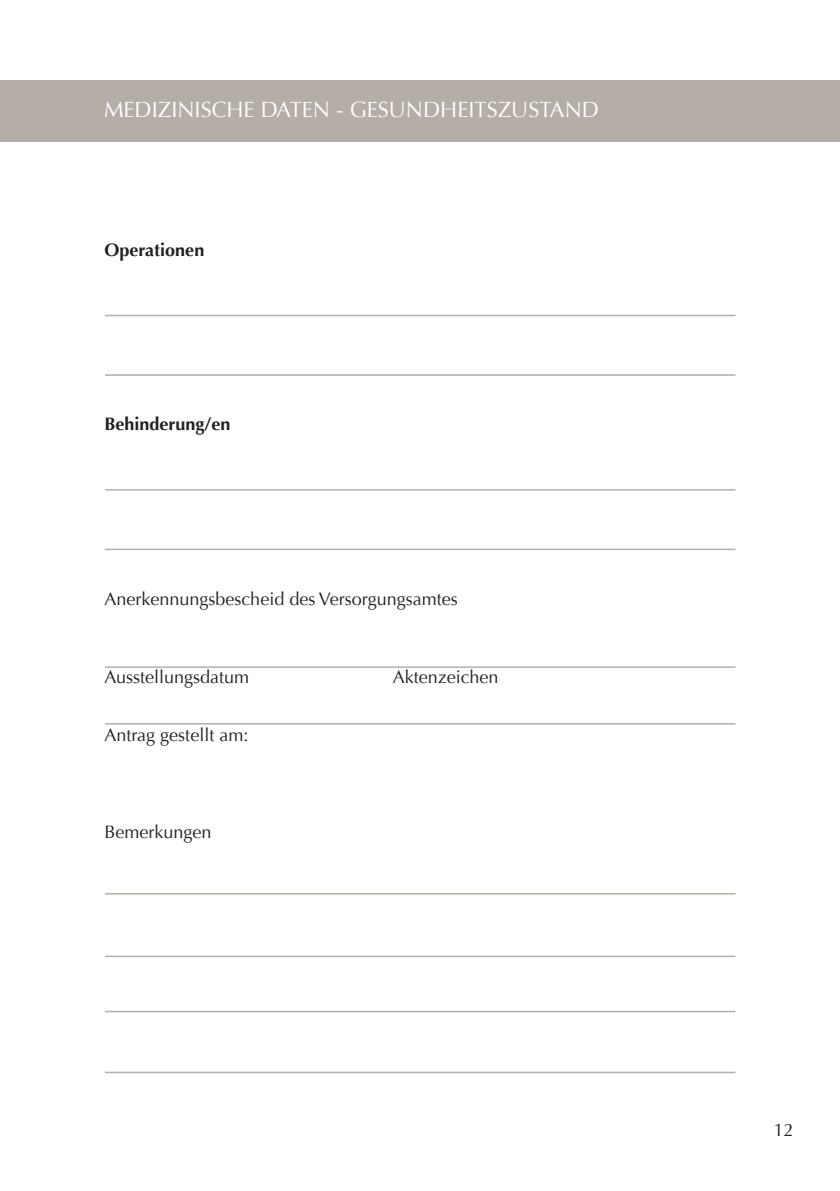
<style>
.page{position:relative;width:840px;height:1191px;background:#fff}
.page>*{position:absolute;margin:0;border:0;box-sizing:border-box;transform-origin:0 0}
.t1{font:22px "Optima";color:#fff}
.t2{font:18px "Optima";color:#231f20}
.t3{font:700 18px "Optima";color:#231f20}
</style>
<div class="page">
<div style="left:0;top:80px;width:839px;height:62px;background:#b5aea7"></div>
<hr style="left:105px;top:723px;width:630px;height:1px;background:#b5aea7">
<hr style="left:105px;top:955px;width:630px;height:2px;background:#b5aea7">
<hr style="left:105px;top:315px;width:630px;height:1px;background:#b5aea7">
<hr style="left:105px;top:893px;width:630px;height:1px;background:#b5aea7">
<hr style="left:105px;top:1010px;width:630px;height:2px;background:#b5aea7">
<hr style="left:105px;top:374px;width:630px;height:2px;background:#b5aea7">
<hr style="left:105px;top:1071px;width:630px;height:2px;background:#b5aea7">
<hr style="left:105px;top:489px;width:630px;height:1px;background:#b5aea7">
<hr style="left:105px;top:548px;width:630px;height:2px;background:#b5aea7">
<hr style="left:105px;top:666px;width:630px;height:2px;background:#b5aea7">
<p class="t1" style="left:104px;top:96px;width:496px">MEDIZINISCHE DATEN - GESUNDHEITSZUSTAND</p>
<p class="t3" style="left:104px;top:239px;width:101px">Operationen</p>
<p class="t3" style="left:104px;top:414px;width:128px">Behinderung/en</p>
<p class="t2" style="left:104px;top:588px;width:355px">Anerkennungsbescheid des Versorgungsamtes</p>
<p class="t2" style="left:104px;top:666px;width:146px">Ausstellungsdatum</p>
<p class="t2" style="left:392px;top:666px;width:107px">Aktenzeichen</p>
<p class="t2" style="left:104px;top:724px;width:145px">Antrag gestellt am:</p>
<p class="t2" style="left:104px;top:821px;width:109px">Bemerkungen</p>
<p class="t2" style="left:773px;top:1119px;width:22px">12</p>
</div>
